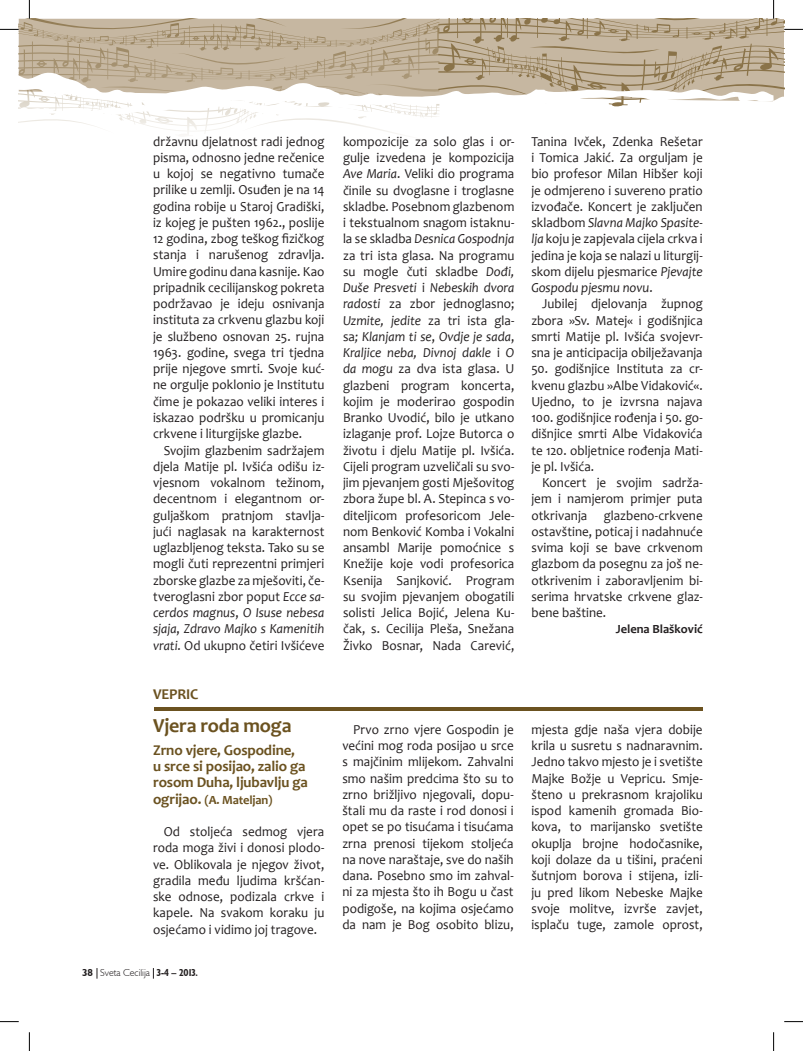
<style>
.page{position:relative;width:803px;height:1051px;background:#fff}
.page>*{position:absolute;margin:0;border:0;box-sizing:border-box;transform-origin:0 0}
.t1{font:700 20px "Candara";letter-spacing:-.01em;color:#6b5220}
.t2{font:700 15px/16.2px "Candara";letter-spacing:-.01em;color:#6b5220}
.t3{font:13.75px/16.2px "Candara";letter-spacing:.005em;color:#231f20;text-align:justify;scale:.95 1}
.t4{font:700 12.5px "Candara";letter-spacing:-.01em;color:#6b5220}
.t5{font:700 12.5px "Candara";color:#231f20}
.t6{font:300 10px "Humanist 521 BT";color:#231f20}
.s1{font-style:italic}
.s2{font-size:15px}
.s3{font-weight:700}
.s4{font-weight:700;font-stretch:condensed}
</style>
<div class="page">
<svg style="left:19px;top:120px;width:382px;height:15px"></svg>
<hr style="left:155px;top:707px;width:548px;height:3px;background:#6b5220">
<svg style="left:0;top:1021px;width:19px;height:1px"></svg>
<svg style="left:784px;top:1021px;width:19px;height:1px"></svg>
<svg style="left:29px;top:1032px;width:1px;height:19px"></svg>
<svg style="left:0;top:0;width:803px;height:120px"></svg>
<svg style="left:773px;top:1032px;width:1px;height:19px"></svg>
<p class="t3" style="left:153px;top:133px;width:182px">državnu djelatnost radi jednog pisma, odnosno jedne rečenice u kojoj se negativno tumače prilike u zemlji. Osuđen je na 14 godina robije u Staroj Gradiški, iz kojeg je pušten 1962., poslije 12 godina, zbog teškog fizičkog stanja i narušenog zdravlja.<br>Umire godinu dana kasnije. Kao pripadnik cecilijanskog pokreta podržavao je ideju osnivanja instituta za crkvenu glazbu koji je službeno osnovan 25. rujna 1963. godine, svega tri tjedna prije njegove smrti. Svoje kuć&shy;ne orgulje poklonio je Institutu čime je pokazao veliki interes i iskazao podršku u promicanju crkvene i liturgijske glazbe.</p>
<p class="t3" style="left:153px;top:442px;width:182px;text-indent:11px">Svojim glazbenim sadržajem djela Matije pl. Ivšića odišu iz&shy;vjesnom vokalnom težinom, decentnom i elegantnom or&shy;guljaškom pratnjom stavlja&shy;jući naglasak na karakternost uglazbljenog teksta. Tako su se mogli čuti reprezentni primjeri zborske glazbe za mješoviti, če&shy;tveroglasni zbor poput <span class="s1">Ecce sa&shy;cerdos magnus</span>, <span class="s1">O Isuse nebesa sjaja</span>, <span class="s1">Zdravo Majko s Kamenitih vrati</span>. Od ukupno četiri Ivšićeve</p>
<p class="t2" style="left:153px;top:686px;width:47px">VEPRIC</p>
<h1 class="t1" style="left:153px;top:712px;width:140px">Vjera roda moga</h1>
<p class="t2" style="left:153px;top:742px;width:156px">Zrno vjere, Gospodine,<br>u srce si posijao, zalio ga rosom Duha, ljubavlju ga</p>
<p class="t4" style="left:153px;top:792px;width:121px"><span class="s2">ogrijao.</span> (A. Mateljan)</p>
<p class="t3" style="left:153px;top:823px;width:182px;text-indent:11px">Od stoljeća sedmog vjera roda moga živi i donosi plodo&shy;ve. Oblikovala je njegov život, gradila među ljudima kršćan&shy;ske odnose, podizala crkve i kapele. Na svakom koraku ju osjećamo i vidimo joj tragove.</p>
<p class="t6" style="left:82px;top:966px;width:117px"><span class="s3">38</span> Sveta Cecilija <span class="s4">3-4 – 2013.</span></p>
<p class="t3" style="left:343px;top:133px;width:182px">kompozicije za solo glas i or&shy;gulje izvedena je kompozicija <span class="s1">Ave Maria</span>. Veliki dio programa činile su dvoglasne i troglasne skladbe. Posebnom glazbenom i tekstualnom snagom istaknu&shy;la se skladba <span class="s1">Desnica Gospodnja </span>za tri ista glasa. Na programu su mogle čuti skladbe <span class="s1">Dođi, Duše Presveti</span> i <span class="s1">Nebeskih dvora radosti</span> za zbor jednoglasno; <span class="s1">Uzmite, jedite</span> za tri ista gla&shy;sa<span class="s1">; Klanjam ti se</span>, <span class="s1">Ovdje je sada</span>, <span class="s1">Kraljice neba, Divnoj dakle</span> i <span class="s1">O da mogu</span> za dva ista glasa. U glazbeni program koncerta, kojim je moderirao gospodin Branko Uvodić, bilo je utkano izlaganje prof. Lojze Butorca o životu i djelu Matije pl. Ivšića.<br>Cijeli program uzveličali su svo&shy;jim pjevanjem gosti Mješovitog zbora župe bl. A. Stepinca s vo&shy;diteljicom profesoricom Jele&shy;nom Benković Komba i Vokalni ansambl Marije pomoćnice s Knežije koje vodi profesorica Ksenija Sanjković. Program su svojim pjevanjem obogatili solisti Jelica Bojić, Jelena Ku&shy;čak, s. Cecilija Pleša, Snežana Živko Bosnar, Nada Carević,</p>
<p class="t3" style="left:531px;top:133px;width:182px">Tanina Ivček, Zdenka Rešetar i Tomica Jakić. Za orguljam je bio profesor Milan Hibšer koji je odmjereno i suvereno pratio izvođače. Koncert je zaključen skladbom <span class="s1">Slavna Majko Spasite&shy;lja</span> koju je zapjevala cijela crkva i jedina je koja se nalazi u liturgij&shy;skom dijelu pjesmarice <span class="s1">Pjevajte Gospodu pjesmu novu</span>.</p>
<p class="t3" style="left:531px;top:296px;width:182px;text-indent:11px">Jubilej djelovanja župnog zbora »Sv. Matej« i godišnjica smrti Matije pl. Ivšića svojevr&shy;sna je anticipacija obilježavanja</p>
<p class="t3" style="left:531px;top:361px;width:182px">50. godišnjice Instituta za cr&shy;kvenu glazbu »Albe Vidaković«.<br>Ujedno, to je izvrsna najava 100. godišnjice rođenja i 50. go&shy;dišnjice smrti Albe Vidakovića te 120. obljetnice rođenja Mati&shy;je pl. Ivšića.</p>
<p class="t3" style="left:531px;top:474px;width:182px;text-indent:11px">Koncert je svojim sadrža&shy;jem i namjerom primjer puta otkrivanja glazbeno-crkvene ostavštine, poticaj i nadahnuće svima koji se bave crkvenom glazbom da posegnu za još ne&shy;otkrivenim i zaboravljenim bi&shy;serima hrvatske crkvene glaz&shy;bene baštine.</p>
<p class="t5" style="left:616px;top:621px;width:88px">Jelena Blašković</p>
<p class="t3" style="left:342px;top:721px;width:182px;text-indent:11px">Prvo zrno vjere Gospodin je većini mog roda posijao u srce s majčinim mlijekom. Zahvalni smo našim predcima što su to zrno brižljivo njegovali, dopu&shy;štali mu da raste i rod donosi i opet se po tisućama i tisućama zrna prenosi tijekom stoljeća na nove naraštaje, sve do naših dana. Posebno smo im zahval&shy;ni za mjesta što ih Bogu u čast podigoše, na kojima osjećamo da nam je Bog osobito blizu,</p>
<p class="t3" style="left:531px;top:721px;width:182px">mjesta gdje naša vjera dobije krila u susretu s nadnaravnim.<br>Jedno takvo mjesto je i svetište Majke Božje u Vepricu. Smje&shy;šteno u prekrasnom krajoliku ispod kamenih gromada Bio&shy;kova, to marijansko svetište okuplja brojne hodočasnike, koji dolaze da u tišini, praćeni šutnjom borova i stijena, izli&shy;ju pred likom Nebeske Majke svoje molitve, izvrše zavjet, isplaču tuge, zamole oprost,</p>
</div>
